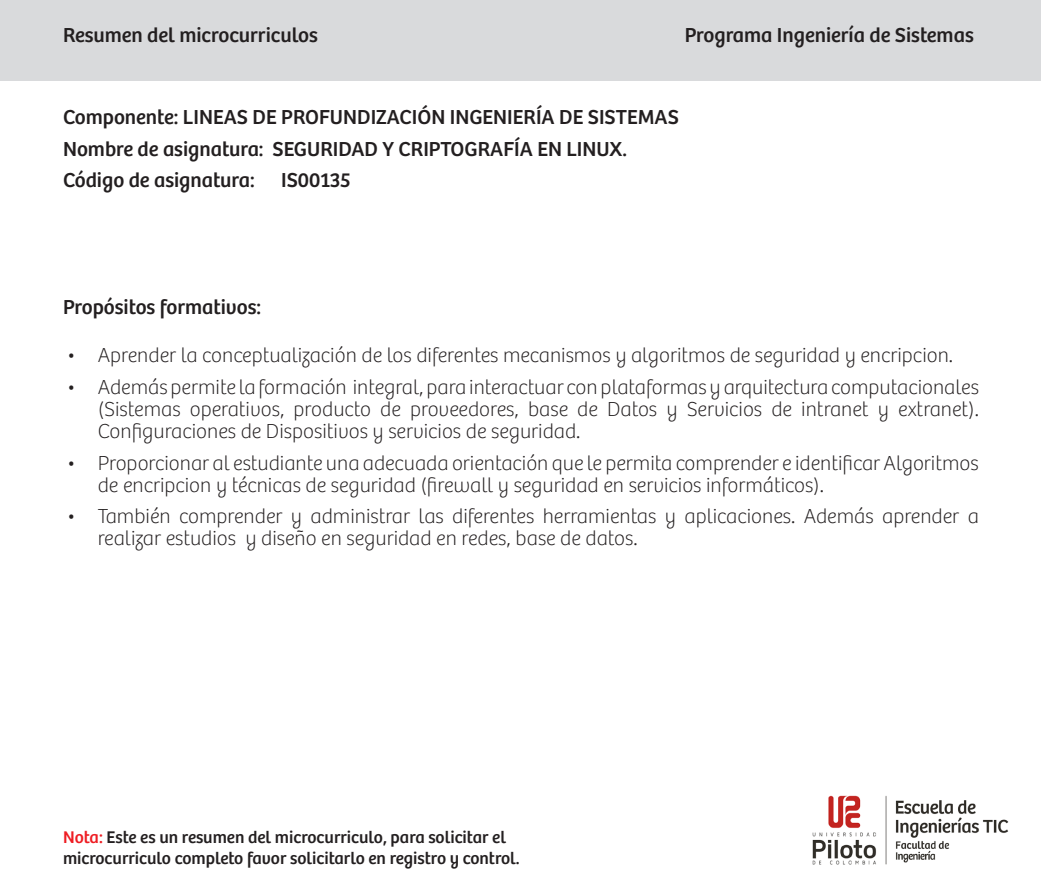
<style>
.page{position:relative;width:1042px;height:893px;background:#fff}
.page>*{position:absolute;margin:0;border:0;box-sizing:border-box;transform-origin:0 0}
.t1{font:100 21px/21.9px "Bree";color:#231f20}
.t2{font:21px "Bree";color:#231f20}
.t3{font:17.5px/21px "Bree";color:#231f20}
.s1{color:#ee1d23}
</style>
<div class="page">
<div style="left:1px;top:0;width:1040px;height:81px;background:#d9dadc"></div>
<img style="left:812px;top:795px;width:197px;height:70px">
<p class="t2" style="left:63px;top:23px;width:256px">Resumen del microcurriculos</p>
<p class="t2" style="left:685px;top:23px;width:290px">Programa Ingeniería de Sistemas</p>
<p class="t2" style="left:63px;top:105px;width:617px">Componente: LINEAS DE PROFUNDIZACIÓN INGENIERÍA DE SISTEMAS</p>
<p class="t2" style="left:63px;top:136px;width:565px">Nombre de asignatura: SEGURIDAD Y CRIPTOGRAFÍA EN LINUX.</p>
<p class="t2" style="left:63px;top:168px;width:193px">Código de asignatura:</p>
<p class="t2" style="left:281px;top:168px;width:71px">IS00135</p>
<p class="t2" style="left:63px;top:294px;width:200px">Propósitos formativos:</p>
<p class="t1" style="left:66px;top:345px;width:888px">• Aprender la conceptualización de los diferentes mecanismos y algoritmos de seguridad y encripcion.</p>
<p class="t1" style="left:98px;top:376px;width:882px;text-align:justify;text-indent:-32px">• Además permite la formación integral, para interactuar con plataformas y arquitectura computacionales (Sistemas operativos, producto de proveedores, base de Datos y Servicios de intranet y extranet).<br>Configuraciones de Dispositivos y servicios de seguridad.</p>
<p class="t1" style="left:98px;top:452px;width:882px;text-indent:-32px">• Proporcionar al estudiante una adecuada orientación que le permita comprender e identificar Algoritmos de encripcion y técnicas de seguridad (firewall y seguridad en servicios informáticos).</p>
<p class="t1" style="left:98px;top:506px;width:882px;text-indent:-32px">• También comprender y administrar las diferentes herramientas y aplicaciones. Además aprender a realizar estudios y diseño en seguridad en redes, base de datos.</p>
<p class="t3" style="left:63px;top:826px;width:458px"><span class="s1">Nota:</span> Este es un resumen del microcurriculo, para solicitar el microcurriculo completo favor solicitarlo en registro y control.</p>
</div>
